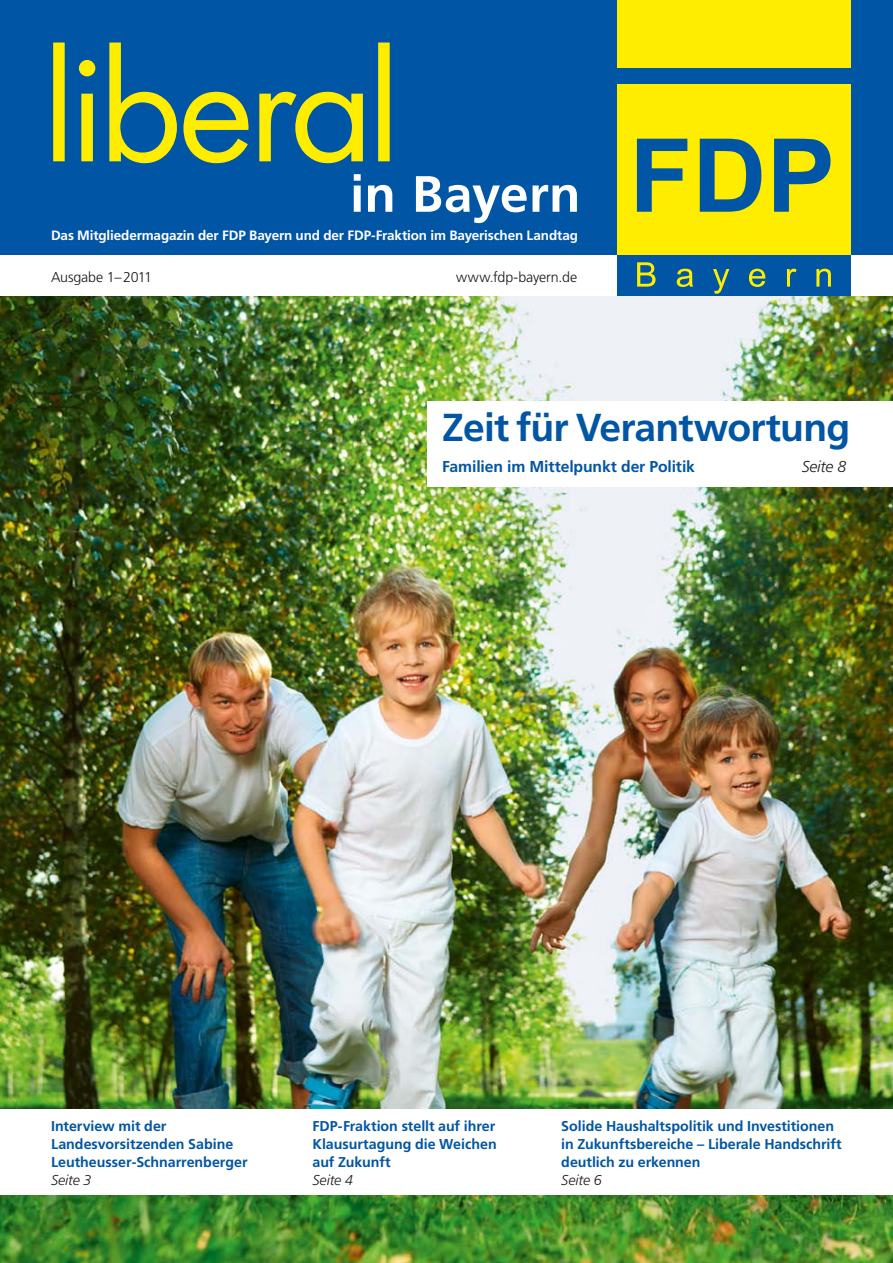
<style>
.page{position:relative;width:893px;height:1263px;background:#fff}
.page>*{position:absolute;margin:0;border:0;box-sizing:border-box;transform-origin:0 0}
.t1{font:700 51px "Frutiger LT Std";color:#fff}
.t2{font:700 39px "Frutiger LT Std";letter-spacing:-.02em;color:#0055a4}
.t3{font:700 15.75px "Frutiger LT Std";letter-spacing:-.01em;color:#0055a4}
.t4{font:italic 300 15.75px "Frutiger LT Std";letter-spacing:-.01em;color:#1a1a18}
.t5{font:700 14.25px/18px "Frutiger LT Std";color:#0055a4}
.t6{font:300 14.25px "Frutiger LT Std";letter-spacing:-.01em;color:#1a1a18}
.t7{font:italic 300 14.25px "Frutiger LT Std";letter-spacing:-.01em;color:#1a1a18}
.t8{font:700 13.5px "Frutiger LT Std";letter-spacing:-.01em;color:#fff}
</style>
<div class="page">
<div style="left:0;top:0;width:893px;height:255px;background:#0055a4"></div>
<div style="left:617px;top:85px;width:233px;height:212px;background:#ffed00"></div>
<div style="left:617px;top:255px;width:233px;height:42px;background:#0055a4"></div>
<svg style="left:637px;top:262px;width:194px;height:32px"></svg>
<svg style="left:637px;top:139px;width:193px;height:73px"></svg>
<div style="left:617px;top:0;width:233px;height:68px;background:#ffed00"></div>
<svg style="left:53px;top:43px;width:337px;height:120px"></svg>
<img style="left:0;top:297px;width:893px;height:966px">
<div style="left:0;top:1110px;width:893px;height:85px;background:#fff"></div>
<div style="left:427px;top:401px;width:466px;height:85px;background:#fff"></div>
<h1 class="t1" style="left:350px;top:164px;width:232px">in Bayern</h1>
<p class="t8" style="left:51px;top:227px;width:528px">Das Mitgliedermagazin der FDP Bayern und der FDP-Fraktion im Bayerischen Landtag</p>
<p class="t6" style="left:51px;top:269px;width:103px">Ausgabe 1–2011</p>
<p class="t6" style="left:456px;top:269px;width:122px">www.fdp-bayern.de</p>
<h2 class="t2" style="left:442px;top:404px;width:410px">Zeit für Verantwortung</h2>
<p class="t3" style="left:442px;top:457px;width:254px">Familien im Mittelpunkt der Politik</p>
<p class="t4" style="left:802px;top:457px;width:46px">Seite 8</p>
<p class="t5" style="left:51px;top:1117px;width:198px">Interview mit der<br>Landesvorsitzenden Sabine<br>Leutheusser-Schnarrenberger</p>
<p class="t7" style="left:51px;top:1172px;width:42px">Seite 3</p>
<p class="t5" style="left:313px;top:1117px;width:186px;text-align:justify">FDP-Fraktion stellt auf ihrer Klausurtagung die Weichen auf Zukunft</p>
<p class="t7" style="left:313px;top:1172px;width:42px">Seite 4</p>
<p class="t5" style="left:561px;top:1117px;width:282px">Solide Haushaltspolitik und Investitionen in Zukunftsbereiche – Liberale Handschrift deutlich zu erkennen</p>
<p class="t7" style="left:561px;top:1172px;width:42px">Seite 6</p>
</div>
